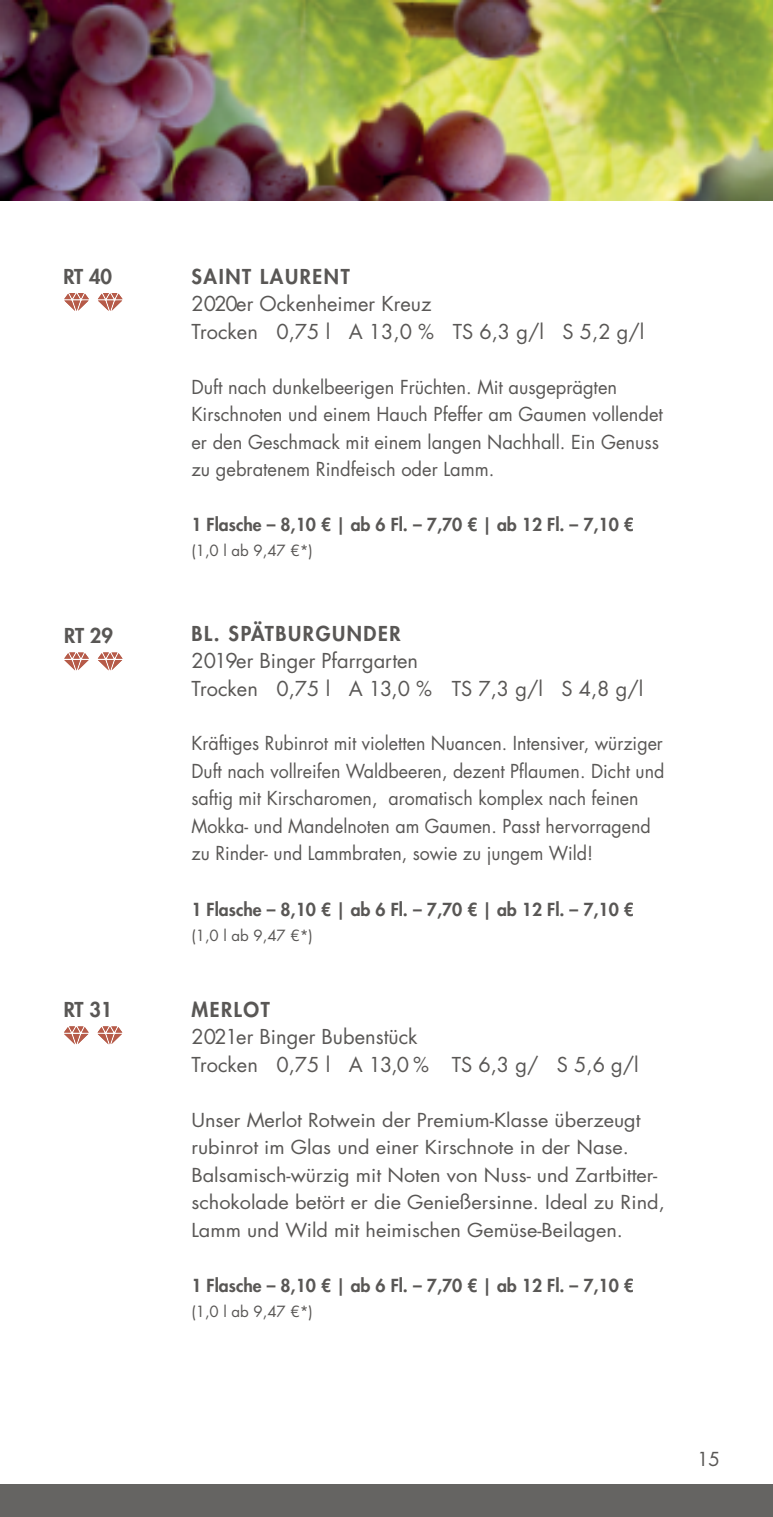
<style>
.page{position:relative;width:773px;height:1517px;background:#fff}
.page>*{position:absolute;margin:0;border:0;box-sizing:border-box;transform-origin:0 0}
.t1{font:20px/27.5px "Futura Std";color:#595755}
.t2{font:800 20px "Futura Std";letter-spacing:.08em;color:#595755}
.t3{font:18.75px/27.5px "Futura Std";color:#595755;scale:.95 1}
.t4{font:18.75px/27.5px "Futura Std";color:#595755;scale:1.06 1}
.t5{font:18.75px/27.5px "Futura Std";color:#595755}
.t6{font:800 17.5px "Futura Std";color:#595755}
.t7{font:15px "Futura Std";color:#595755}
</style>
<div class="page">
<img style="left:0;top:0;width:772px;height:201px">
<div style="left:0;top:1484px;width:772px;height:33px;background:#656462"></div>
<svg style="left:64px;top:293px;width:25px;height:18px"></svg>
<svg style="left:98px;top:293px;width:25px;height:18px"></svg>
<svg style="left:64px;top:652px;width:25px;height:18px"></svg>
<svg style="left:98px;top:652px;width:25px;height:18px"></svg>
<svg style="left:64px;top:1026px;width:25px;height:18px"></svg>
<svg style="left:97px;top:1026px;width:25px;height:18px"></svg>
<p class="t2" style="left:63px;top:267px;width:50px">RT 40</p>
<p class="t2" style="left:191px;top:267px;width:160px">SAINT LAURENT</p>
<p class="t1" style="left:191px;top:291px;width:454px">2020er Ockenheimer Kreuz<br>Trocken 0,75 l A 13,0 % TS 6,3 g/l S 5,2 g/l</p>
<p class="t5" style="left:191px;top:374px;width:473px">Duft nach dunkelbeerigen Früchten. Mit ausgeprägten Kirschnoten und einem Hauch Pfeffer am Gaumen vollendet er den Geschmack mit einem langen Nachhall. Ein Genuss zu gebratenem Rindfeisch oder Lamm.</p>
<p class="t6" style="left:191px;top:517px;width:444px">1 Flasche – 8,10 € | ab 6 Fl. – 7,70 € | ab 12 Fl. – 7,10 €</p>
<p class="t7" style="left:191px;top:544px;width:123px">(1,0 l ab 9,47 €*)</p>
<p class="t2" style="left:64px;top:626px;width:50px">RT 29</p>
<p class="t2" style="left:191px;top:624px;width:211px">BL. SPÄTBURGUNDER</p>
<p class="t1" style="left:191px;top:648px;width:453px">2019er Binger Pfarrgarten<br>Trocken 0,75 l A 13,0 % TS 7,3 g/l S 4,8 g/l</p>
<p class="t3" style="left:191px;top:730px;width:499px">Kräftiges Rubinrot mit violetten Nuancen. Intensiver, würziger Duft nach vollreifen Waldbeeren, dezent Pflaumen. Dicht und saftig mit Kirscharomen, aromatisch komplex nach feinen Mokka- und Mandelnoten am Gaumen. Passt hervorragend zu Rinder- und Lammbraten, sowie zu jungem Wild!</p>
<p class="t6" style="left:191px;top:901px;width:444px">1 Flasche – 8,10 € | ab 6 Fl. – 7,70 € | ab 12 Fl. – 7,10 €</p>
<p class="t7" style="left:191px;top:928px;width:123px">(1,0 l ab 9,47 €*)</p>
<p class="t2" style="left:64px;top:1000px;width:50px">RT 31</p>
<p class="t2" style="left:191px;top:1000px;width:80px">MERLOT</p>
<p class="t1" style="left:191px;top:1023px;width:449px">2021er Binger Bubenstück<br>Trocken 0,75 l A 13,0 % TS 6,3 g/ S 5,6 g/l</p>
<p class="t4" style="left:191px;top:1106px;width:448px">Unser Merlot Rotwein der Premium-Klasse überzeugt rubinrot im Glas und einer Kirschnote in der Nase.<br>Balsamisch-würzig mit Noten von Nuss- und Zartbitter&shy;schokolade betört er die Genießersinne. Ideal zu Rind, Lamm und Wild mit heimischen Gemüse-Beilagen.</p>
<p class="t6" style="left:191px;top:1277px;width:444px">1 Flasche – 8,10 € | ab 6 Fl. – 7,70 € | ab 12 Fl. – 7,10 €</p>
<p class="t7" style="left:191px;top:1304px;width:123px">(1,0 l ab 9,47 €*)</p>
<p class="t5" style="left:697px;top:1446px;width:25px">15</p>
</div>
